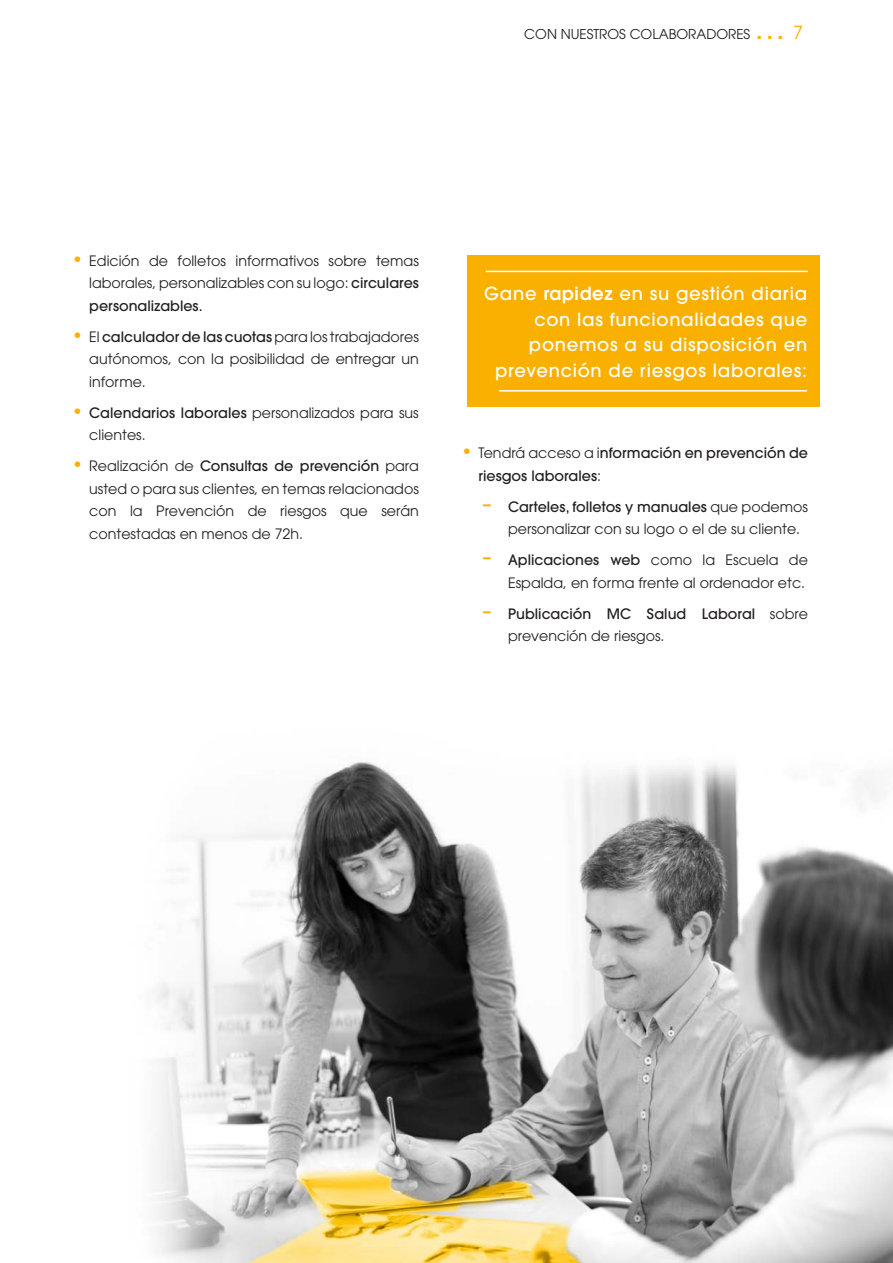
<style>
.page{position:relative;width:893px;height:1263px;background:#fff}
.page>*{position:absolute;margin:0;border:0;box-sizing:border-box;transform-origin:0 0}
.t1{font:31.5px "Frutiger Neue LT Pro";color:#f9b000}
.t2{font:500 18px/25.5px "ITC Avant Garde Std";letter-spacing:.04em;color:#fff;text-align:right}
.t3{font:14.25px/22.5px "ITC Avant Garde Pro";color:#231f20;text-align:justify}
.t4{font:500 14.25px/22.5px "ITC Avant Garde Std";color:#231f20}
.t5{font:13.5px "ITC Avant Garde Pro";color:#231f20}
.s1{font-family:"ITC Avant Garde Pro";font-size:18px}
.s2{font-family:"ITC Avant Garde Std";font-weight:500;font-size:18px;color:#f9b000}
.s3{font-family:"ITC Avant Garde Std";font-weight:500}
.s4{font-weight:600}
.s5{font-size:18px;color:#f9b000}
.s6{font-family:"ITC Avant Garde Pro";font-weight:400}
</style>
<div class="page">
<img style="left:155px;top:762px;width:738px;height:501px">
<div style="left:468px;top:255px;width:352px;height:151px;background:#f9b000"></div>
<hr style="left:486px;top:271px;width:321px;height:1px;background:#fff">
<hr style="left:500px;top:390px;width:306px;height:2px;background:#fff">
<p class="t5" style="left:524px;top:26px;width:228px">CON NUESTROS COLABORADORES</p>
<p class="t1" style="left:754px;top:9px;width:50px">… <span class="s1">7</span></p>
<p class="t3" style="left:89px;top:249px;width:331px;text-indent:-17px"><span class="s2">•</span> Edición de folletos informativos sobre temas laborales, personalizables con su logo: <span class="s3">circulares personalizables.</span></p>
<p class="t3" style="left:89px;top:325px;width:331px;text-indent:-17px"><span class="s2">•</span> El <span class="s3">calculador de las cuotas</span> para los trabajadores autónomos, con la posibilidad de entregar un informe.</p>
<p class="t3" style="left:89px;top:401px;width:331px;text-indent:-17px"><span class="s2">•</span> <span class="s3">Calendarios laborales</span> personalizados para sus clientes.</p>
<p class="t3" style="left:89px;top:455px;width:331px;text-indent:-17px"><span class="s2">•</span> Realización de <span class="s3">Consultas de prevención</span> para usted o para sus clientes, en temas relacionados con la Prevención de riesgos que serán contestadas en menos de 72h.</p>
<p class="t2" style="left:484px;top:281px;width:324px">Gane <span class="s4">rapidez</span> en su gestión diaria con las funcionalidades que ponemos a su disposición en prevención de riesgos laborales:</p>
<p class="t4" style="left:478px;top:441px;width:331px;text-indent:-17px"><span class="s5">•</span> <span class="s6">Tendrá acceso a i</span>nformación en prevención de riesgos laborales<span class="s6">:</span></p>
<p class="t3" style="left:508px;top:495px;width:301px;text-indent:-26px"><span class="s2">–</span> <span class="s3">Carteles, folletos y manuales</span> que podemos personalizar con su logo o el de su cliente.</p>
<p class="t3" style="left:483px;top:548px;width:327px;text-align:right"><span class="s2">–</span> <span class="s3">Aplicaciones web</span> como la Escuela de<br>Espalda, en forma frente al ordenador etc.</p>
<p class="t4" style="left:508px;top:602px;width:301px;text-indent:-26px"><span class="s5">–</span> Publicación MC Salud Laboral <span class="s6">sobre prevención de riesgos.</span></p>
</div>
